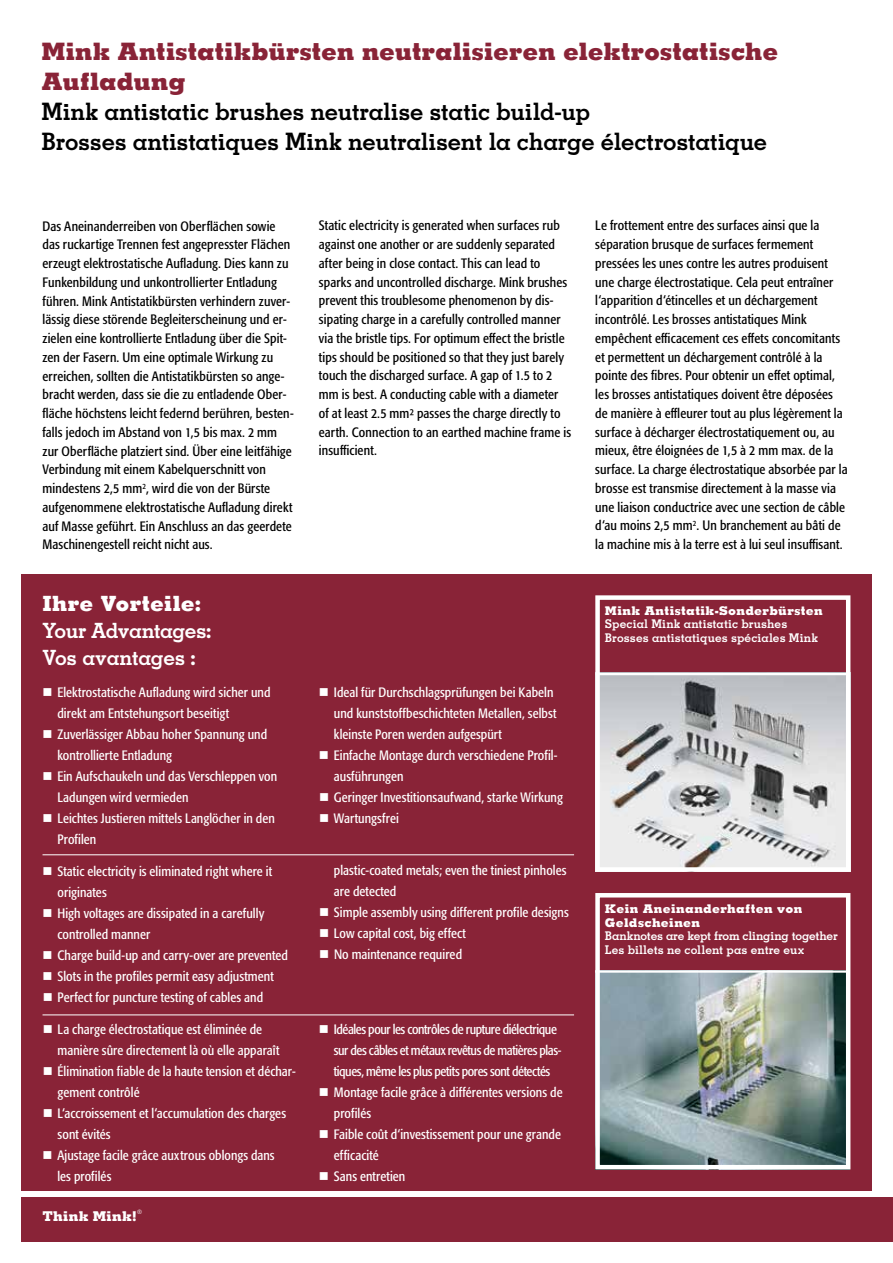
<style>
.page{position:relative;width:893px;height:1263px;background:#fff}
.page>*{position:absolute;margin:0;border:0;box-sizing:border-box;transform-origin:0 0}
.t1{font:700 24px/30px "Memphis LT Std";letter-spacing:-.01em;color:#000}
.t2{font:800 24px/30px "Memphis LT Std";color:#892337}
.t3{font:700 21px/27px "Memphis LT Std";letter-spacing:-.02em;color:#fff}
.t4{font:800 21px "Memphis LT Std";letter-spacing:.01em;color:#fff}
.t5{font:condensed 13.5px/18.8px "Formata";letter-spacing:.01em;color:#000}
.t6{font:condensed 13.5px/21px "Formata";letter-spacing:.005em;color:#fff}
.t7{font:condensed 13.5px/21px "Formata";letter-spacing:-.03em;color:#fff}
.t8{font:800 13.5px "Memphis LT Std";letter-spacing:.02em;color:#fff}
.t9{font:700 12px/13.5px "Memphis LT Std";color:#fff}
.t10{font:800 12px/13.5px "Memphis LT Std";letter-spacing:.025em;color:#fff}
.t11{font:300 condensed 6.15px "Formata";color:#fff}
</style>
<div class="page">
<div style="left:21px;top:574px;width:851px;height:617px;background:#892337"></div>
<div style="left:21px;top:1197px;width:872px;height:45px;background:#892337"></div>
<hr style="left:43px;top:854px;width:531px;height:1px;background:#fff">
<hr style="left:43px;top:1014px;width:531px;height:1px;background:#fff">
<img style="left:600px;top:675px;width:245px;height:192px">
<hr style="left:596px;top:673px;width:254px;height:2px;background:#fff">
<img style="left:600px;top:973px;width:245px;height:191px">
<hr style="left:595px;top:970px;width:253px;height:3px;background:#fff">
<div style="left:595px;top:893px;width:255px;height:276px;border:4px solid #fff"></div>
<div style="left:595px;top:595px;width:255px;height:277px;border:4px solid #fff"></div>
<h1 class="t2" style="left:41px;top:36px;width:738px">Mink Antistatikbürsten neutralisieren elektrostatische<br>Aufladung</h1>
<h1 class="t1" style="left:41px;top:96px;width:727px">Mink antistatic brushes neutralise static build-up<br>Brosses antistatiques Mink neutralisent la charge électrostatique</h1>
<p class="t5" style="left:43px;top:216px;width:253px">Das Aneinanderreiben von Oberflächen sowie das ruckartige Trennen fest angepresster Flächen erzeugt elektrostatische Aufladung. Dies kann zu Funkenbildung und unkontrollierter Entladung führen. Mink Antistatikbürsten verhindern zuver&shy;lässig diese störende Begleiterscheinung und er&shy;zielen eine kontrollierte Entladung über die Spit&shy;zen der Fasern. Um eine optimale Wirkung zu erreichen, sollten die Antistatikbürsten so ange&shy;bracht werden, dass sie die zu entladende Ober&shy;fläche höchstens leicht federnd berühren, besten&shy;falls jedoch im Abstand von 1,5 bis max. 2 mm zur Oberfläche platziert sind. Über eine leitfähige Verbindung mit einem Kabelquerschnitt von mindestens 2,5 mm<sup>2</sup>, wird die von der Bürste aufgenommene elektrostatische Aufladung direkt auf Masse geführt. Ein Anschluss an das geerdete Maschinengestell reicht nicht aus.</p>
<p class="t5" style="left:319px;top:216px;width:254px">Static electricity is generated when surfaces rub against one another or are suddenly separated after being in close contact. This can lead to sparks and uncontrolled discharge. Mink brushes prevent this troublesome phenomenon by dis&shy;sipating charge in a carefully controlled manner via the bristle tips. For optimum effect the bristle tips should be positioned so that they just barely touch the discharged surface. A gap of 1.5 to 2 mm is best. A conducting cable with a diameter of at least 2.5 mm² passes the charge directly to earth. Connection to an earthed machine frame is insufficient.</p>
<p class="t5" style="left:595px;top:216px;width:254px">Le frottement entre des surfaces ainsi que la séparation brusque de surfaces fermement pressées les unes contre les autres produisent une charge électrostatique. Cela peut entraîner l‘apparition d‘étincelles et un déchargement incontrôlé. Les brosses antistatiques Mink empêchent efficacement ces effets concomitants et permettent un déchargement contrôlé à la pointe des fibres. Pour obtenir un effet optimal, les brosses antistatiques doivent être déposées de manière à effleurer tout au plus légèrement la surface à décharger électrostatiquement ou, au mieux, être éloignées de 1,5 à 2 mm max. de la surface. La charge électrostatique absorbée par la brosse est transmise directement à la masse via une liaison conductrice avec une section de câble d‘au moins 2,5 mm<sup>2</sup>. Un branchement au bâti de la machine mis à la terre est à lui seul insuffisant.</p>
<h2 class="t4" style="left:43px;top:589px;width:161px">Ihre Vorteile:</h2>
<h2 class="t3" style="left:43px;top:616px;width:170px">Your Advantages:<br>Vos avantages :</h2>
<p class="t6" style="left:57px;top:682px;width:215px;text-indent:-15px">■ Elektrostatische Aufladung wird sicher und direkt am Entstehungsort beseitigt</p>
<p class="t6" style="left:57px;top:724px;width:211px;text-indent:-15px">■ Zuverlässiger Abbau hoher Spannung und kontrollierte Entladung</p>
<p class="t6" style="left:57px;top:766px;width:221px;text-indent:-15px">■ Ein Aufschaukeln und das Verschleppen von<br>Ladungen wird vermieden</p>
<p class="t6" style="left:57px;top:808px;width:219px;text-indent:-15px">■ Leichtes Justieren mittels Langlöcher in den<br>Profilen</p>
<p class="t6" style="left:58px;top:860px;width:216px;text-indent:-15px">■ Static electricity is eliminated right where it originates</p>
<p class="t6" style="left:58px;top:902px;width:208px;text-indent:-15px">■ High voltages are dissipated in a carefully controlled manner</p>
<p class="t6" style="left:43px;top:944px;width:247px">■ Charge build-up and carry-over are prevented</p>
<p class="t6" style="left:43px;top:965px;width:233px">■ Slots in the profiles permit easy adjustment</p>
<p class="t6" style="left:43px;top:986px;width:222px">■ Perfect for puncture testing of cables and</p>
<p class="t6" style="left:58px;top:1018px;width:223px;text-indent:-15px">■ La charge électrostatique est éliminée de manière sûre directement là où elle apparaît</p>
<p class="t6" style="left:58px;top:1060px;width:240px;text-indent:-15px">■ Élimination fiable de la haute tension et déchar&shy;gement contrôlé</p>
<p class="t6" style="left:58px;top:1102px;width:230px;text-indent:-15px">■ L‘accroissement et l‘accumulation des charges sont évités</p>
<p class="t6" style="left:57px;top:1144px;width:219px;text-indent:-15px">■ Ajustage facile grâce aux trous oblongs dans les profilés</p>
<p class="t8" style="left:43px;top:1207px;width:96px">Think Mink!</p>
<p class="t11" style="left:137px;top:1208px;width:6px">®</p>
<p class="t6" style="left:334px;top:682px;width:224px;text-indent:-15px">■ Ideal für Durchschlagsprüfungen bei Kabeln und kunststoffbeschichteten Metallen, selbst kleinste Poren werden aufgespürt</p>
<p class="t6" style="left:334px;top:745px;width:225px;text-indent:-15px">■ Einfache Montage durch verschiedene Profil&shy;ausführungen</p>
<p class="t6" style="left:319px;top:787px;width:245px">■ Geringer Investitionsaufwand, starke Wirkung</p>
<p class="t6" style="left:319px;top:808px;width:81px">■ Wartungsfrei</p>
<p class="t6" style="left:334px;top:860px;width:234px">plastic-coated metals; even the tiniest pinholes are detected</p>
<p class="t6" style="left:319px;top:902px;width:251px">■ Simple assembly using different profile designs</p>
<p class="t6" style="left:319px;top:923px;width:148px">■ Low capital cost, big effect</p>
<p class="t6" style="left:319px;top:944px;width:145px">■ No maintenance required</p>
<p class="t7" style="left:334px;top:1018px;width:229px;text-indent:-15px">■ Idéales pour les contrôles de rupture diélectrique sur des câbles et métaux revêtus de matières plas&shy;tiques, même les plus petits pores sont détectés</p>
<p class="t6" style="left:334px;top:1081px;width:230px;text-indent:-15px">■ Montage facile grâce à différentes versions de profilés</p>
<p class="t6" style="left:334px;top:1123px;width:229px;text-indent:-15px">■ Faible coût d‘investissement pour une grande efficacité</p>
<p class="t6" style="left:319px;top:1165px;width:88px">■ Sans entretien</p>
<p class="t10" style="left:605px;top:603px;width:219px">Mink Antistatik-Sonderbürsten</p>
<p class="t9" style="left:605px;top:617px;width:215px">Special Mink antistatic brushes<br>Brosses antistatiques spéciales Mink</p>
<p class="t10" style="left:605px;top:902px;width:199px">Kein Aneinanderhaften von<br>Geldscheinen</p>
<p class="t9" style="left:605px;top:929px;width:234px">Banknotes are kept from clinging together<br>Les billets ne collent pas entre eux</p>
</div>
